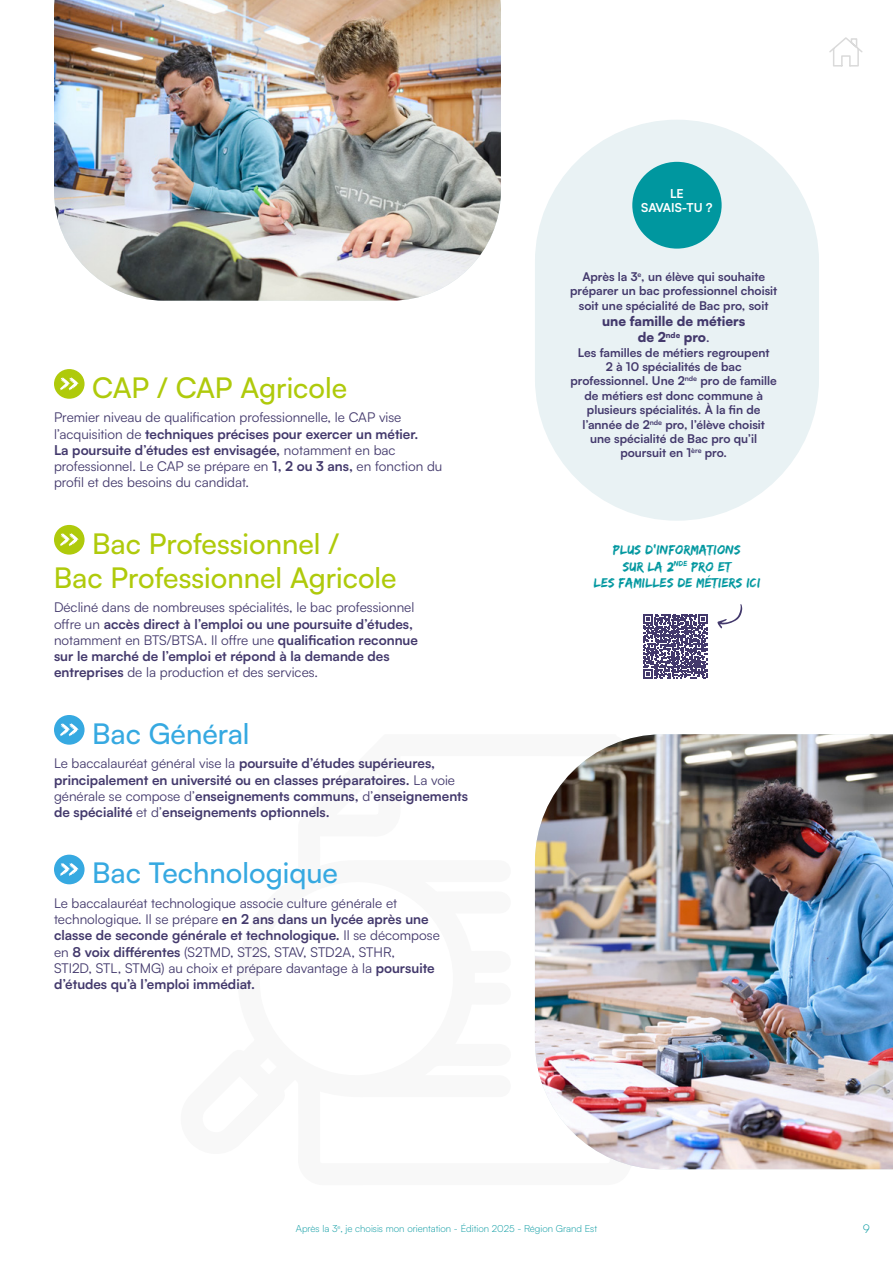
<style>
.page{position:relative;width:893px;height:1263px;background:#fff}
.page>*{position:absolute;margin:0;border:0;box-sizing:border-box;transform-origin:0 0}
.t1{font:500 28.5px/34.2px "Satoshi";color:#afca0b}
.t2{font:500 28.5px "Satoshi";color:#36a9e1}
.t3{font:13.5px/16.2px "Satoshi";color:#43396c}
.t4{font:700 13.5px/16.2px "Satoshi";color:#43396c}
.t5{font:13.5px/16.2px "Edo SZ";letter-spacing:.02em;color:#00979f;text-align:center}
.t6{font:900 13.5px/16.2px "Satoshi";color:#43396c;text-align:center}
.t7{font:700 12.3px/14.7px "Satoshi";color:#fff;text-align:center}
.t8{font:700 12px/14.4px "Satoshi";color:#43396c;text-align:center}
.t9{font:300 12px "Satoshi";color:#00979f}
.t10{font:300 9.75px "Satoshi";color:#00979f}
.s1{font-weight:700}
.s2{font-weight:400}
.s3{font-weight:700;font-size:12px}
</style>
<div class="page">
<div style="left:54px;top:525px;width:31px;height:30px;background:#afca0b;border-radius:50%"></div>
<svg style="left:60px;top:533px;width:18px;height:13px"></svg>
<div style="left:54px;top:715px;width:31px;height:30px;background:#36a9e1;border-radius:50%"></div>
<svg style="left:60px;top:723px;width:18px;height:13px"></svg>
<div style="left:54px;top:369px;width:31px;height:30px;background:#afca0b;border-radius:50%"></div>
<svg style="left:60px;top:378px;width:18px;height:12px"></svg>
<div style="left:54px;top:855px;width:31px;height:29px;background:#36a9e1;border-radius:50%"></div>
<svg style="left:60px;top:863px;width:18px;height:13px"></svg>
<img style="left:54px;top:0;width:447px;height:301px">
<img style="left:535px;top:734px;width:358px;height:435px">
<div style="left:535px;top:120px;width:284px;height:401px;background:#e9f2f4;border-radius:142px"></div>
<div style="left:632px;top:162px;width:90px;height:87px;background:#00979f;border-radius:50%"></div>
<svg style="left:643px;top:614px;width:64px;height:64px"></svg>
<svg style="left:717px;top:604px;width:25px;height:24px"></svg>
<svg style="left:829px;top:37px;width:34px;height:30px"></svg>
<h1 class="t1" style="left:92px;top:369px;width:256px">CAP / CAP Agricole</h1>
<p class="t3" style="left:54px;top:409px;width:390px">Premier niveau de qualification professionnelle, le CAP vise l’acquisition de <span class="s1">techniques précises pour exercer un métier.<br>La poursuite d’études est envisagée,</span> notamment en bac professionnel. Le CAP se prépare en <span class="s1">1, 2 ou 3 ans,</span> en fonction du profil et des besoins du candidat.</p>
<h1 class="t1" style="left:54px;top:525px;width:344px;text-indent:38px">Bac Professionnel /<br>Bac Professionnel Agricole</h1>
<p class="t3" style="left:54px;top:599px;width:365px">Décliné dans de nombreuses spécialités, le bac professionnel offre un <span class="s1">accès direct à l’emploi ou une poursuite d’études, </span>notamment en BTS/BTSA. Il offre une <span class="s1">qualification reconnue sur le marché de l’emploi et répond à la demande des entreprises</span> de la production et des services.</p>
<h1 class="t2" style="left:92px;top:713px;width:159px">Bac Général</h1>
<p class="t4" style="left:54px;top:754px;width:416px"><span class="s2">Le baccalauréat général vise la</span> poursuite d’études supérieures, principalement en université ou en classes préparatoires. <span class="s2">La voie générale se compose d’</span>enseignements communs, <span class="s2">d’</span>enseignements de spécialité <span class="s2">et d’</span>enseignements optionnels.</p>
<h1 class="t2" style="left:92px;top:853px;width:247px">Bac Technologique</h1>
<p class="t3" style="left:54px;top:894px;width:387px">Le baccalauréat technologique associe culture générale et technologique. Il se prépare <span class="s1">en 2 ans dans un lycée après une classe de seconde générale et technologique.</span> Il se décompose en <span class="s1">8 voix différentes</span> (S2TMD, ST2S, STAV, STD2A, STHR,<br>STI2D, STL, STMG) au choix et prépare davantage à la <span class="s1">poursuite d’études qu’à l’emploi immédiat.</span></p>
<p class="t7" style="left:641px;top:185px;width:73px">LE<br>SAVAIS-TU ?</p>
<p class="t8" style="left:570px;top:269px;width:209px">Après la 3<sup>e</sup>, un élève qui souhaite préparer un bac professionnel choisit soit une spécialité de Bac pro, soit</p>
<p class="t6" style="left:602px;top:312px;width:145px">une famille de métiers de 2<sup>nde</sup> pro<span class="s3">.</span></p>
<p class="t8" style="left:570px;top:344px;width:208px">Les familles de métiers regroupent<br>2 à 10 spécialités de bac professionnel. Une 2<sup>nde</sup> pro de famille de métiers est donc commune à plusieurs spécialités. À la fin de l’année de 2<sup>nde</sup> pro, l’élève choisit une spécialité de Bac pro qu’il poursuit en 1<sup>ère</sup> pro.</p>
<p class="t5" style="left:594px;top:541px;width:168px">PLUS D’INFORMATIONS<br>SUR LA 2<sup>NDE</sup> PRO ET<br>LES FAMILLES DE MÉTIERS ICI</p>
<p class="t10" style="left:296px;top:1222px;width:303px">Après la 3<sup>e</sup>, je choisis mon orientation - Édition 2025 - Région Grand Est</p>
<p class="t9" style="left:863px;top:1221px;width:9px">9</p>
</div>
